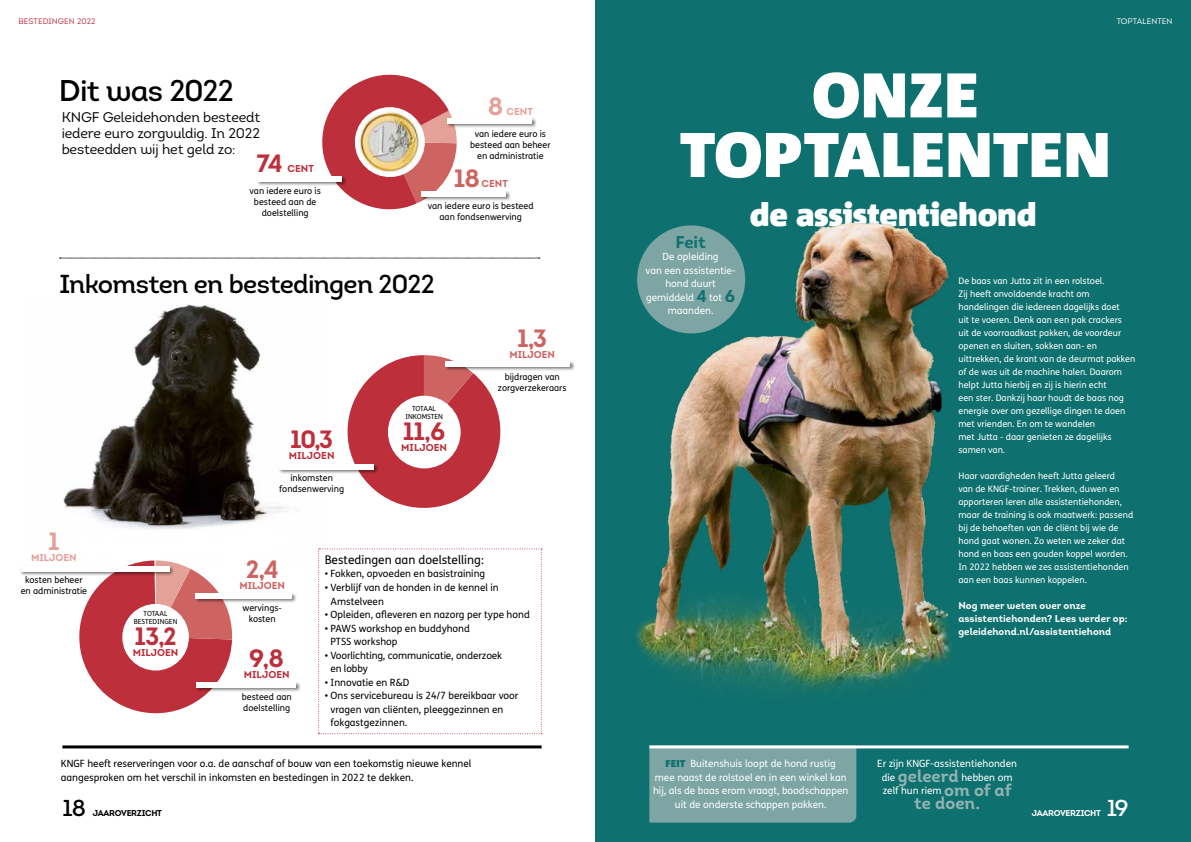
<style>
.page{position:relative;width:1191px;height:842px;background:#fff}
.page>*{position:absolute;margin:0;border:0;box-sizing:border-box;transform-origin:0 0}
.t1{font:900 63px/59.6px "Corpid";letter-spacing:.005em;color:#fff;text-align:center}
.t2{font:900 32px "Corpid";letter-spacing:-.01em;color:#fff}
.t3{font:30px "Intro Semi Bold Alt";letter-spacing:-.03em;color:#000}
.t4{font:26px "Intro Semi Bold Alt";letter-spacing:-.025em;color:#000}
.t5{font:25px "Intro Bold Alt";letter-spacing:-.045em;color:#bc2f3b}
.t6{font:25px "Intro Bold Alt";color:#ce6461}
.t7{font:25px "Intro Bold Alt";color:#e4a198}
.t8{font:23px "Intro Semi Bold Alt";color:#000}
.t9{font:23px "Intro Semi Bold Alt";color:#fff}
.t10{font:17px "Intro Bold Alt";color:#92b4b3}
.t11{font:17px "Intro Bold Alt";color:#0e706f}
.t12{font:14px/16px "Intro Regular Alt";letter-spacing:-.01em;color:#000;text-align:justify}
.t13{font:12px "FS Me Pro";color:#000}
.t14{font:10px/13.5px "FS Me Pro";color:#000}
.t15{font:10px/13.5px "FS Me Pro";color:#fff;text-align:center}
.t16{font:10px/13px "Intro Bold Alt";color:#fff}
.t17{font:10px "Intro Bold Alt";color:#bc2f3b}
.t18{font:10px "Intro Bold Alt";color:#ce6461}
.t19{font:10px "Intro Bold Alt";color:#e4a198}
.t20{font:9px/13px "FS Me Pro";color:#fff}
.t21{font:9px/11px "FS Me Pro";color:#000;text-align:center}
.t22{font:8.5px "Intro Bold Alt";letter-spacing:-.03em;color:#000}
.t23{font:8.5px "Intro Bold Alt";letter-spacing:-.03em;color:#fff}
.t24{font:8px "Intro Regular Alt";letter-spacing:.01em;color:#bc2f3b}
.t25{font:8px "Intro Regular Alt";letter-spacing:.01em;color:#fff}
.t26{font:7px/8px "FS Me Pro";color:#000;text-align:center}
.s1{font-family:"Intro Bold Alt";font-size:17px;color:#0e706f}
.s2{font-family:"Corpid";font-weight:900;color:#0e706f}
.s3{font-family:"Intro Bold Alt";font-size:17px;color:#92b4b3}
</style>
<div class="page">
<div style="left:595px;top:0;width:596px;height:842px;background:#0e706f"></div>
<img style="left:636px;top:222px;width:315px;height:471px">
<img style="left:63px;top:304px;width:261px;height:245px">
<svg style="left:318px;top:549px;width:224px;height:185px"></svg>
<svg style="left:60px;top:258px;width:480px;height:1px"></svg>
<svg style="left:79px;top:560px;width:153px;height:153px"></svg>
<div style="left:122px;top:604px;width:67px;height:66px;background:#fff;border-radius:50%"></div>
<svg style="left:347px;top:355px;width:153px;height:153px"></svg>
<div style="left:388px;top:396px;width:72px;height:72px;background:#fff;border-radius:50%"></div>
<svg style="left:322px;top:74px;width:135px;height:136px"></svg>
<img style="left:356px;top:110px;width:67px;height:65px">
<div style="left:256px;top:175px;width:91px;height:11px;background:#000;opacity:.55"></div>
<div style="left:257px;top:176px;width:85px;height:5px;background:#fff"></div>
<div style="left:446px;top:117px;width:91px;height:12px;background:#000;opacity:.55"></div>
<div style="left:447px;top:118px;width:85px;height:6px;background:#fff"></div>
<div style="left:420px;top:190px;width:91px;height:12px;background:#000;opacity:.55"></div>
<div style="left:421px;top:192px;width:85px;height:5px;background:#fff"></div>
<div style="left:444px;top:360px;width:131px;height:11px;background:#000;opacity:.55"></div>
<div style="left:445px;top:361px;width:125px;height:5px;background:#fff"></div>
<div style="left:278px;top:463px;width:101px;height:11px;background:#000;opacity:.55"></div>
<div style="left:279px;top:464px;width:95px;height:5px;background:#fff"></div>
<div style="left:20px;top:565px;width:155px;height:11px;background:#000;opacity:.55"></div>
<div style="left:21px;top:566px;width:148px;height:5px;background:#fff"></div>
<div style="left:195px;top:681px;width:106px;height:11px;background:#000;opacity:.55"></div>
<div style="left:197px;top:682px;width:99px;height:5px;background:#fff"></div>
<div style="left:194px;top:592px;width:103px;height:11px;background:#000;opacity:.55"></div>
<div style="left:196px;top:593px;width:96px;height:5px;background:#fff"></div>
<hr style="left:62px;top:745px;width:479px;height:3px;background:#000">
<div style="left:637px;top:225px;width:108px;height:108px;background:#7ca5a4;border-radius:50%"></div>
<div style="left:649px;top:748px;width:207px;height:74px;background:#7ca5a4"></div>
<hr style="left:649px;top:745px;width:479px;height:3px;background:#fff">
<p class="t24" style="left:18px;top:17px;width:79px">BESTEDINGEN 2022</p>
<h3 class="t3" style="left:59px;top:71px;width:177px">Dit was 2022</h3>
<h3 class="t12" style="left:62px;top:109px;width:200px">KNGF Geleidehonden besteedt iedere euro zorgvuldig. In 2022 besteedden wij het geld zo:</h3>
<h3 class="t5" style="left:256px;top:148px;width:28px">74</h3>
<p class="t17" style="left:288px;top:162px;width:28px">CENT</p>
<p class="t21" style="left:250px;top:186px;width:73px">van iedere euro is besteed aan de doelstelling</p>
<h3 class="t7" style="left:488px;top:90px;width:17px">8</h3>
<p class="t19" style="left:506px;top:105px;width:28px">CENT</p>
<p class="t21" style="left:470px;top:128px;width:82px">van iedere euro is besteed aan beheer en administratie</p>
<h3 class="t6" style="left:454px;top:163px;width:28px">18</h3>
<p class="t18" style="left:481px;top:178px;width:28px">CENT</p>
<p class="t21" style="left:428px;top:201px;width:107px">van iedere euro is besteed aan fondsenwerving</p>
<h3 class="t4" style="left:60px;top:268px;width:376px">Inkomsten en bestedingen 2022</h3>
<h3 class="t5" style="left:290px;top:423px;width:44px">10,3</h3>
<p class="t17" style="left:289px;top:449px;width:47px">MILJOEN</p>
<p class="t21" style="left:279px;top:472px;width:66px">inkomsten fondsenwerving</p>
<p class="t26" style="left:405px;top:404px;width:39px">TOTAAL<br>INKOMSTEN</p>
<h3 class="t5" style="left:403px;top:415px;width:44px">11,6</h3>
<p class="t17" style="left:401px;top:441px;width:47px">MILJOEN</p>
<h3 class="t6" style="left:517px;top:322px;width:32px">1,3</h3>
<p class="t18" style="left:509px;top:348px;width:47px">MILJOEN</p>
<p class="t21" style="left:498px;top:371px;width:70px">bijdragen van zorgverzekeraars</p>
<h3 class="t7" style="left:48px;top:525px;width:13px">1</h3>
<p class="t19" style="left:31px;top:551px;width:47px">MILJOEN</p>
<p class="t21" style="left:21px;top:574px;width:68px">kosten beheer en administratie</p>
<h3 class="t6" style="left:246px;top:554px;width:35px">2,4</h3>
<p class="t18" style="left:239px;top:579px;width:47px">MILJOEN</p>
<p class="t21" style="left:242px;top:602px;width:41px">wervings&shy;kosten</p>
<p class="t26" style="left:134px;top:609px;width:45px">TOTAAL<br>BESTEDINGEN</p>
<h3 class="t5" style="left:134px;top:620px;width:44px">13,2</h3>
<p class="t17" style="left:133px;top:646px;width:47px">MILJOEN</p>
<h3 class="t5" style="left:249px;top:642px;width:36px">9,8</h3>
<p class="t17" style="left:244px;top:668px;width:47px">MILJOEN</p>
<p class="t21" style="left:242px;top:691px;width:52px;text-align:left">besteed aan doelstelling</p>
<h3 class="t13" style="left:325px;top:551px;width:161px">Bestedingen aan doelstelling:</h3>
<p class="t14" style="left:325px;top:567px;width:162px">• Fokken, opvoeden en basistraining</p>
<p class="t14" style="left:330px;top:580px;width:170px;text-indent:-6px">• Verblijf van de honden in de kennel in<br>Amstelveen</p>
<p class="t14" style="left:325px;top:607px;width:207px">• Opleiden, afleveren en nazorg per type hond</p>
<p class="t14" style="left:330px;top:621px;width:141px;text-indent:-6px">• PAWS workshop en buddyhond<br>PTSS workshop</p>
<p class="t14" style="left:330px;top:648px;width:173px;text-indent:-6px">• Voorlichting, communicatie, onderzoek en lobby</p>
<p class="t14" style="left:325px;top:675px;width:86px">• Innovatie en R&amp;D</p>
<p class="t14" style="left:330px;top:688px;width:189px;text-indent:-6px">• Ons servicebureau is 24/7 bereikbaar voor vragen van cliënten, pleeggezinnen en fokgastgezinnen.</p>
<p class="t25" style="left:1116px;top:16px;width:57px">TOPTALENTEN</p>
<h1 class="t1" style="left:680px;top:66px;width:432px">ONZE<br>TOPTALENTEN</h1>
<h2 class="t2" style="left:750px;top:197px;width:288px">de assistentiehond</h2>
<h3 class="t11" style="left:675px;top:231px;width:32px">Feit</h3>
<p class="t15" style="left:645px;top:250px;width:92px">De opleiding<br>van een assistentie&shy;hond duurt gemiddeld <span class="s1">4</span> tot <span class="s1">6 </span>maanden.</p>
<p class="t20" style="left:958px;top:274px;width:178px">De baas van Jutta zit in een rolstoel.<br>Zij heeft onvoldoende kracht om handelingen die iedereen dagelijks doet<br>uit te voeren. Denk aan een pak crackers<br>uit de voorraadkast pakken, de voordeur openen en sluiten, sokken aan- en uittrekken, de krant van de deurmat pakken of de was uit de machine halen. Daarom helpt Jutta hierbij en zij is hierin echt<br>een ster. Dankzij haar houdt de baas nog energie over om gezellige dingen te doen met vrienden. En om te wandelen<br>met Jutta - daar genieten ze dagelijks samen van.</p>
<p class="t20" style="left:958px;top:469px;width:176px">Haar vaardigheden heeft Jutta geleerd<br>van de KNGF-trainer. Trekken, duwen en apporteren leren alle assistentiehonden, maar de training is ook maatwerk: passend bij de behoeften van de cliënt bij wie de hond gaat wonen. Zo weten we zeker dat hond en baas een gouden koppel worden.<br>In 2022 hebben we zes assistentiehonden aan een baas kunnen koppelen.</p>
<p class="t16" style="left:958px;top:599px;width:171px">Nog meer weten over onze assistentiehonden? Lees verder op: geleidehond.nl/assistentiehond</p>
<p class="t14" style="left:61px;top:757px;width:412px">KNGF heeft reserveringen voor o.a. de aanschaf of bouw van een toekomstig nieuwe kennel aangesproken om het verschil in inkomsten en bestedingen in 2022 te dekken.</p>
<p class="t15" style="left:653px;top:757px;width:197px"><span class="s2">FEIT</span> Buitenshuis loopt de hond rustig<br>mee naast de rolstoel en in een winkel kan hij, als de baas erom vraagt, boodschappen uit de onderste schappen pakken.</p>
<p class="t15" style="left:877px;top:757px;width:141px">Er zijn KNGF-assistentiehonden die <span class="s3">geleerd</span> hebben om zelf hun riem <span class="s3">om of af</span></p>
<h3 class="t10" style="left:914px;top:792px;width:67px">te doen.</h3>
<h3 class="t8" style="left:62px;top:793px;width:25px">18</h3>
<p class="t22" style="left:93px;top:807px;width:71px">JAAROVERZICHT</p>
<p class="t23" style="left:1031px;top:807px;width:71px">JAAROVERZICHT</p>
<h3 class="t9" style="left:1106px;top:793px;width:23px">19</h3>
</div>
